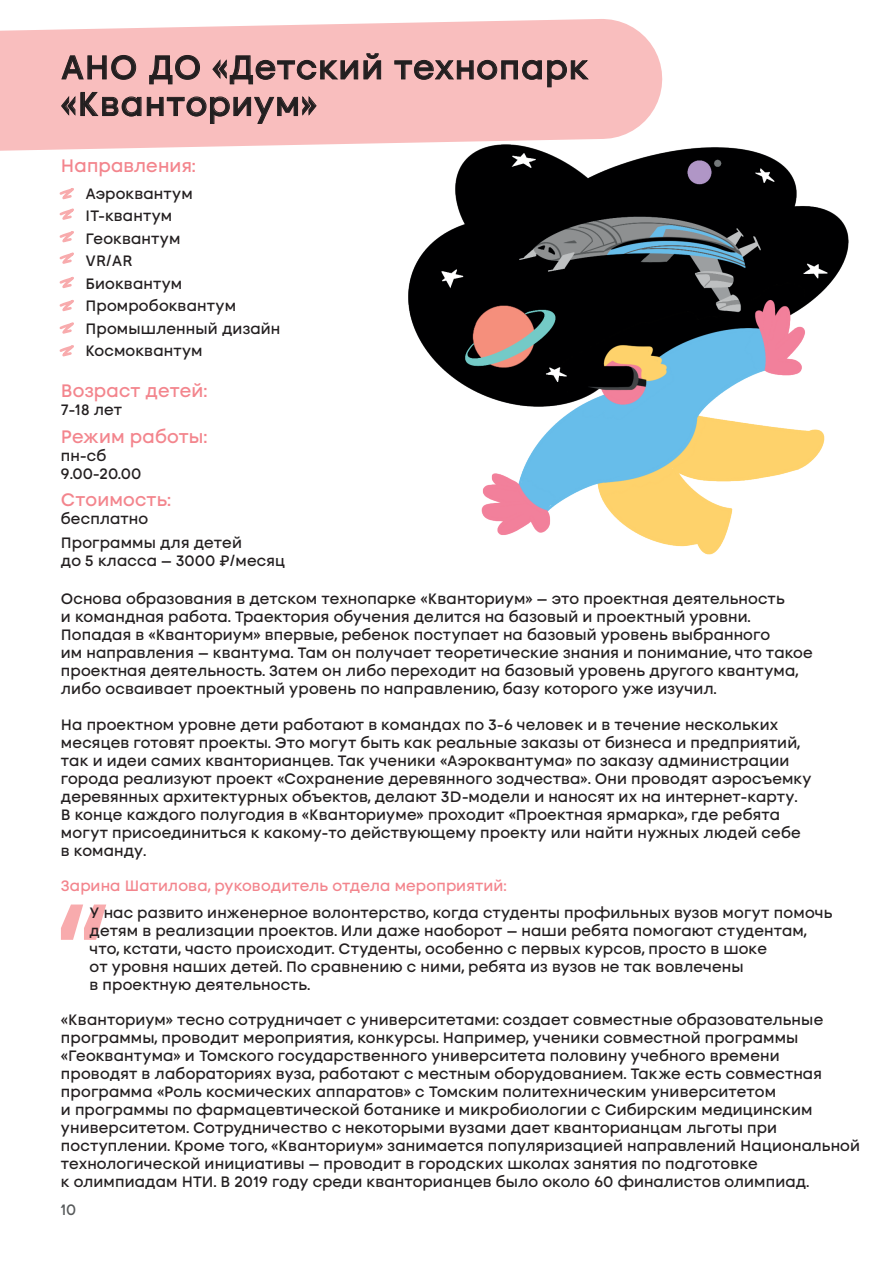
<style>
.page{position:relative;width:893px;height:1263px;background:#fff}
.page>*{position:absolute;margin:0;border:0;box-sizing:border-box;transform-origin:0 0}
.t1{font:33px/36.6px "Rkm";letter-spacing:.03em;color:#231f20}
.t2{font:18px "Rkm";letter-spacing:.01em;color:#f3858d}
.t3{font:15px/18px "Rkm";letter-spacing:.01em;color:#231f20}
.t4{font:15px "Rkm";letter-spacing:.005em;color:#f3858d}
.t5{font:15px "Rkm";color:#575a5b}
</style>
<div class="page">
<hr style="left:892px;top:0;width:1px;height:1263px;background:#f2f3f4">
<svg style="left:0;top:19px;width:663px;height:132px;background:#f9c5c5"></svg>
<svg style="left:59px;top:188px;width:15px;height:12px"></svg>
<svg style="left:59px;top:231px;width:15px;height:12px"></svg>
<svg style="left:59px;top:208px;width:15px;height:12px"></svg>
<svg style="left:59px;top:252px;width:15px;height:12px"></svg>
<svg style="left:59px;top:277px;width:15px;height:11px"></svg>
<svg style="left:59px;top:322px;width:15px;height:12px"></svg>
<svg style="left:59px;top:300px;width:15px;height:11px"></svg>
<svg style="left:59px;top:345px;width:15px;height:12px"></svg>
<svg style="left:61px;top:55px;width:75px;height:25px;background:#cf9f9f"></svg>
<svg style="left:149px;top:55px;width:51px;height:30px;background:#d09fa0"></svg>
<svg style="left:212px;top:53px;width:169px;height:32px;background:#d6a4a4"></svg>
<svg style="left:394px;top:60px;width:195px;height:28px;background:#d4a3a3"></svg>
<svg style="left:61px;top:92px;width:256px;height:32px;background:#d8a5a5"></svg>
<svg style="left:61px;top:904px;width:45px;height:36px"></svg>
<img style="left:397px;top:112px;width:452px;height:443px">
<h1 class="t1" style="left:61px;top:50px;width:529px">АНО ДО «Детский технопарк «Кванториум»</h1>
<p class="t2" style="left:61px;top:156px;width:136px">Направления:</p>
<p class="t3" style="left:86px;top:183px;width:196px;line-height:22.5px">Аэроквантум<br>IT-квантум<br>Геоквантум<br>VR/AR<br>Биоквантум<br>Промробоквантум<br>Промышленный дизайн<br>Космоквантум</p>
<p class="t2" style="left:61px;top:381px;width:147px">Возраст детей:</p>
<p class="t3" style="left:61px;top:401px;width:63px">7-18 лет</p>
<p class="t2" style="left:61px;top:427px;width:147px">Режим работы:</p>
<p class="t3" style="left:61px;top:447px;width:82px">пн-сб<br>9.00-20.00</p>
<p class="t2" style="left:61px;top:490px;width:111px">Стоимость:</p>
<p class="t3" style="left:61px;top:507px;width:183px;line-height:24px">бесплатно<br>Программы для детей</p>
<p class="t3" style="left:61px;top:552px;width:226px">до 5 класса — 3000 ₽/месяц</p>
<p class="t3" style="left:61px;top:590px;width:753px">Основа образования в детском технопарке «Кванториум» — это проектная деятельность<br>и командная работа. Траектория обучения делится на базовый и проектный уровни.<br>Попадая в «Кванториум» впервые, ребенок поступает на базовый уровень выбранного<br>им направления — квантума. Там он получает теоретические знания и понимание, что такое проектная деятельность. Затем он либо переходит на базовый уровень другого квантума, либо осваивает проектный уровень по направлению, базу которого уже изучил.</p>
<p class="t3" style="left:61px;top:716px;width:752px">На проектном уровне дети работают в командах по 3-6 человек и в течение нескольких месяцев готовят проекты. Это могут быть как реальные заказы от бизнеса и предприятий, так и идеи самих кванторианцев. Так ученики «Аэроквантума» по заказу администрации города реализуют проект «Сохранение деревянного зодчества». Они проводят аэросъемку деревянных архитектурных объектов, делают 3D-модели и наносят их на интернет-карту.<br>В конце каждого полугодия в «Кванториуме» проходит «Проектная ярмарка», где ребята могут присоединиться к какому-то действующему проекту или найти нужных людей себе в команду.</p>
<p class="t4" style="left:61px;top:877px;width:447px">Зарина Шатилова, руководитель отдела мероприятий:</p>
<p class="t3" style="left:90px;top:904px;width:744px">У нас развито инженерное волонтерство, когда студенты профильных вузов могут помочь детям в реализации проектов. Или даже наоборот — наши ребята помогают студентам, что, кстати, часто происходит. Студенты, особенно с первых курсов, просто в шоке<br>от уровня наших детей. По сравнению с ними, ребята из вузов не так вовлечены<br>в проектную деятельность.</p>
<p class="t3" style="left:61px;top:1011px;width:800px">«Кванториум» тесно сотрудничает с университетами: создает совместные образовательные программы, проводит мероприятия, конкурсы. Например, ученики совместной программы «Геоквантума» и Томского государственного университета половину учебного времени проводят в лабораториях вуза, работают с местным оборудованием. Также есть совместная программа «Роль космических аппаратов» с Томским политехническим университетом<br>и программы по фармацевтической ботанике и микробиологии с Сибирским медицинским университетом. Сотрудничество с некоторыми вузами дает кванторианцам льготы при поступлении. Кроме того, «Кванториум» занимается популяризацией направлений Национальной технологической инициативы — проводит в городских школах занятия по подготовке<br>к олимпиадам НТИ. В 2019 году среди кванторианцев было около 60 финалистов олимпиад.</p>
<p class="t5" style="left:61px;top:1202px;width:17px">10</p>
</div>
